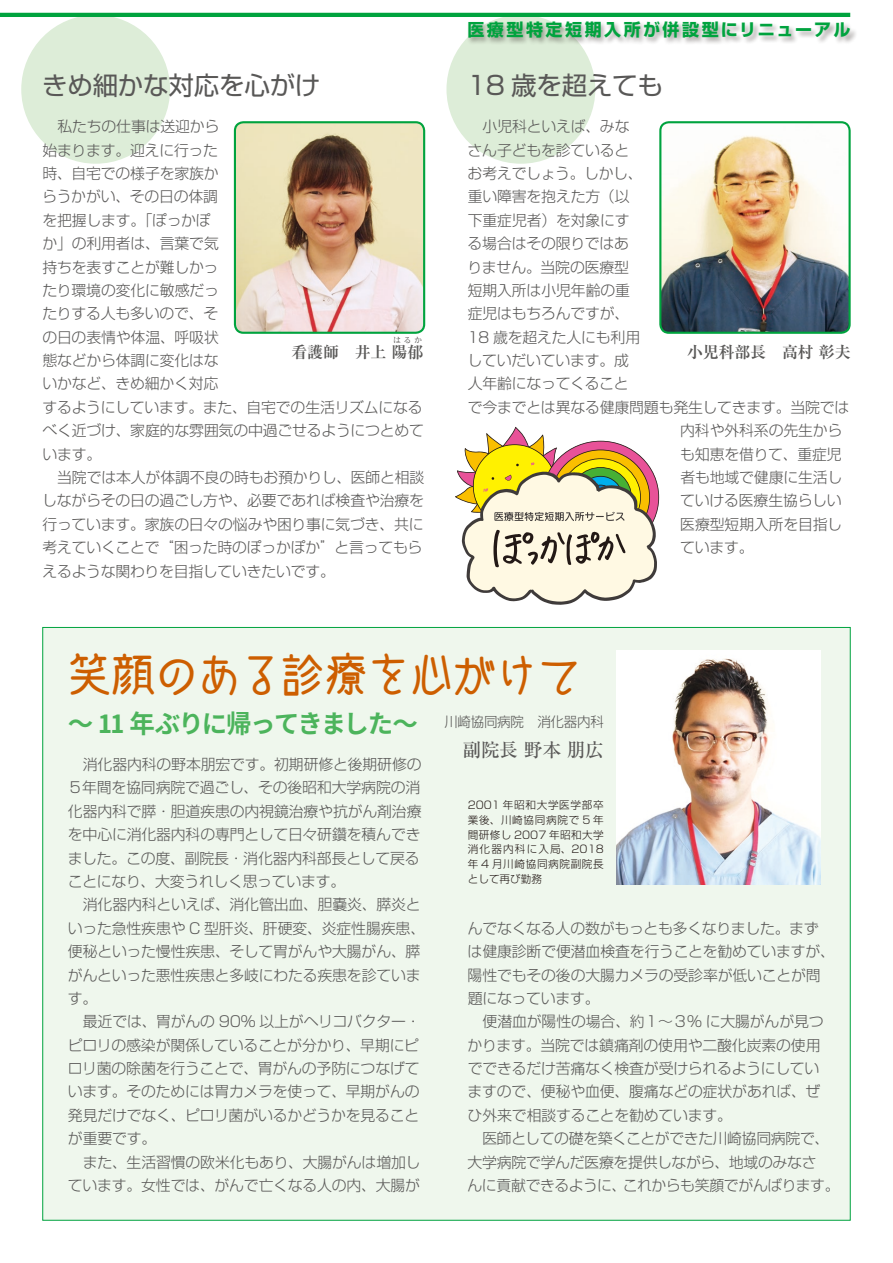
<style>
.page{position:relative;width:893px;height:1263px;background:#fff}
.page>*{position:absolute;margin:0;border:0;box-sizing:border-box;transform-origin:0 0}
.t1{font:44.7px "cinecaption";letter-spacing:-.05em;color:#cd5e00}
.t2{font:25.5px "Shin Go Pro";letter-spacing:-.01em;color:#595857}
.t3{font:700 25.5px "Noto Sans Mono CJ Kjp";letter-spacing:-.06em;color:#4cb45c}
.t4{font:500 19.2px "Ryumin Pro";letter-spacing:-.025em;color:#595857}
.t5{font:700 16.95px "Shin Go Pro";letter-spacing:.145em;color:#00a33e}
.t6{font:700 15.9px "Ryumin Pro";letter-spacing:-.01em;color:#595857}
.t7{font:300 14.85px/23.4px "Shin Go Pro";letter-spacing:-.015em;color:#595857}
.t8{font:300 13.8px "Shin Go Pro";letter-spacing:-.025em;color:#595857}
.t9{font:300 10.65px/14.9px "Shin Go Pro";letter-spacing:.055em;color:#231916;text-align:justify}
.t10{font:700 7.95px "Ryumin Pro";color:#595857}
</style>
<div class="page">
<div style="left:21px;top:15px;width:149px;height:149px;background:#ddedd8;border-radius:50%"></div>
<div style="left:446px;top:15px;width:149px;height:149px;background:#ddedd8;border-radius:50%"></div>
<div style="left:42px;top:627px;width:809px;height:594px;background:#eff7ed;border:1px solid #00a33e"></div>
<img style="left:617px;top:651px;width:204px;height:233px">
<div style="left:467px;top:21px;width:390px;height:24px;background:#231916;opacity:.4"></div>
<hr style="left:0;top:13px;width:850px;height:4px;background:#00a33e">
<img style="left:235px;top:122px;width:189px;height:211px">
<div style="left:234px;top:121px;width:191px;height:213px;border:2px solid #00a33e;border-radius:9px"></div>
<img style="left:662px;top:124px;width:186px;height:207px">
<div style="left:659px;top:121px;width:192px;height:213px;border:2px solid #00a33e;border-radius:9px"></div>
<svg style="left:455px;top:427px;width:204px;height:178px"></svg>
<p class="t2" style="left:42px;top:64px;width:280px">きめ細かな対応を心がけ</p>
<p class="t7" style="left:42px;top:113px;width:383px">　私たちの仕事は送迎から<br>始まります。迎えに行った<br>時、自宅での様子を家族か<br>らうかがい、その日の体調<br>を把握します。「ぽっかぽ<br>か」の利用者は、言葉で気<br>持ちを表すことが難しかっ<br>たり環境の変化に敏感だっ<br>たりする人も多いので、そ<br>の日の表情や体温、呼吸状<br>態などから体調に変化はな<br>いかなど、きめ細かく対応<br>するようにしています。また、自宅での生活リズムになるべく近づけ、家庭的な雰囲気の中過ごせるようにつとめています。</p>
<p class="t7" style="left:42px;top:464px;width:384px">　当院では本人が体調不良の時もお預かりし、医師と相談しながらその日の過ごし方や、必要であれば検査や治療を行っています。家族の日々の悩みや困り事に気づき、共に考えていくことで“困った時のぽっかぽか”と言ってもらえるような関わりを目指していきたいです。</p>
<p class="t10" style="left:393px;top:334px;width:31px">はるか</p>
<p class="t6" style="left:291px;top:340px;width:133px">看護師　井上 陽郁</p>
<p class="t5" style="left:467px;top:16px;width:385px">医療型特定短期入所が併設型にリニューアル</p>
<p class="t2" style="left:467px;top:64px;width:197px">18 歳を超えても</p>
<p class="t7" style="left:468px;top:113px;width:163px">　小児科といえば、みな</p>
<p class="t7" style="left:468px;top:136px;width:163px">さん子どもを診ていると</p>
<p class="t7" style="left:468px;top:160px;width:177px">お考えでしょう。しかし、</p>
<p class="t7" style="left:468px;top:183px;width:163px">重い障害を抱えた方（以</p>
<p class="t7" style="left:468px;top:207px;width:164px">下重症児者）を対象にす</p>
<p class="t7" style="left:468px;top:230px;width:163px">る場合はその限りではあ</p>
<p class="t7" style="left:467px;top:253px;width:163px">りません。当院の医療型</p>
<p class="t7" style="left:468px;top:277px;width:164px">短期入所は小児年齢の重</p>
<p class="t7" style="left:468px;top:300px;width:163px">症児はもちろんですが、</p>
<p class="t7" style="left:467px;top:323px;width:174px">18 歳を超えた人にも利用</p>
<p class="t7" style="left:467px;top:347px;width:163px">していだいています。成</p>
<p class="t7" style="left:468px;top:370px;width:163px">人年齢になってくること</p>
<p class="t7" style="left:468px;top:394px;width:383px">で今までとは異なる健康問題も発生してきます。当院では</p>
<p class="t7" style="left:680px;top:417px;width:164px">内科や外科系の先生から</p>
<p class="t7" style="left:680px;top:440px;width:163px">も知恵を借りて、重症児</p>
<p class="t7" style="left:680px;top:464px;width:163px">者も地域で健康に生活し</p>
<p class="t7" style="left:680px;top:487px;width:163px">ていける医療生協らしい</p>
<p class="t7" style="left:680px;top:511px;width:163px">医療型短期入所を目指し</p>
<p class="t7" style="left:680px;top:534px;width:75px">ています。</p>
<p class="t6" style="left:687px;top:340px;width:165px">小児科部長　高村 彰夫</p>
<p class="t1" style="left:67px;top:650px;width:516px">笑顔のある診療を心がけて</p>
<p class="t3" style="left:68px;top:709px;width:352px">〜 11 年ぶりに帰ってきました〜</p>
<p class="t8" style="left:445px;top:710px;width:161px">川崎協同病院　消化器内科</p>
<p class="t4" style="left:463px;top:734px;width:143px">副院長 野本 朋広</p>
<p class="t7" style="left:68px;top:751px;width:355px">　消化器内科の野本朋宏です。初期研修と後期研修の<br>５年間を協同病院で過ごし、その後昭和大学病院の消化器内科で膵・胆道疾患の内視鏡治療や抗がん剤治療を中心に消化器内科の専門として日々研鑽を積んできました。この度、副院長・消化器内科部長として戻ることになり、大変うれしく思っています。</p>
<p class="t7" style="left:68px;top:891px;width:359px">　消化器内科といえば、消化管出血、胆嚢炎、膵炎といった急性疾患や C 型肝炎、肝硬変、炎症性腸疾患、便秘といった慢性疾患、そして胃がんや大腸がん、膵がんといった悪性疾患と多岐にわたる疾患を診ています。</p>
<p class="t7" style="left:68px;top:1008px;width:354px;text-align:justify">　最近では、胃がんの 90% 以上がヘリコバクター・ピロリの感染が関係していることが分かり、早期にピロリ菌の除菌を行うことで、胃がんの予防につなげています。そのためには胃カメラを使って、早期がんの発見だけでなく、ピロリ菌がいるかどうかを見ることが重要です。</p>
<p class="t7" style="left:68px;top:1148px;width:354px">　また、生活習慣の欧米化もあり、大腸がんは増加しています。女性では、がんで亡くなる人の内、大腸が</p>
<p class="t9" style="left:468px;top:796px;width:138px">2001 年昭和大学医学部卒業後、川崎協同病院で 5 年間研修し 2007 年昭和大学消化器内科に入局、2018年 4 月川崎協同病院副院長として再び勤務</p>
<p class="t7" style="left:468px;top:915px;width:369px">んでなくなる人の数がもっとも多くなりました。まずは健康診断で便潜血検査を行うことを勧めていますが、陽性でもその後の大腸カメラの受診率が低いことが問題になっています。</p>
<p class="t7" style="left:468px;top:1008px;width:358px">　便潜血が陽性の場合、約１〜３% に大腸がんが見つかります。当院では鎮痛剤の使用や二酸化炭素の使用でできるだけ苦痛なく検査が受けられるようにしていますので、便秘や血便、腹痛などの症状があれば、ぜひ外来で相談することを勧めています。</p>
<p class="t7" style="left:468px;top:1125px;width:373px">　医師としての礎を築くことができた川崎協同病院で、大学病院で学んだ医療を提供しながら、地域のみなさ<br>んに貢献できるように、これからも笑顔でがんばります。</p>
</div>
